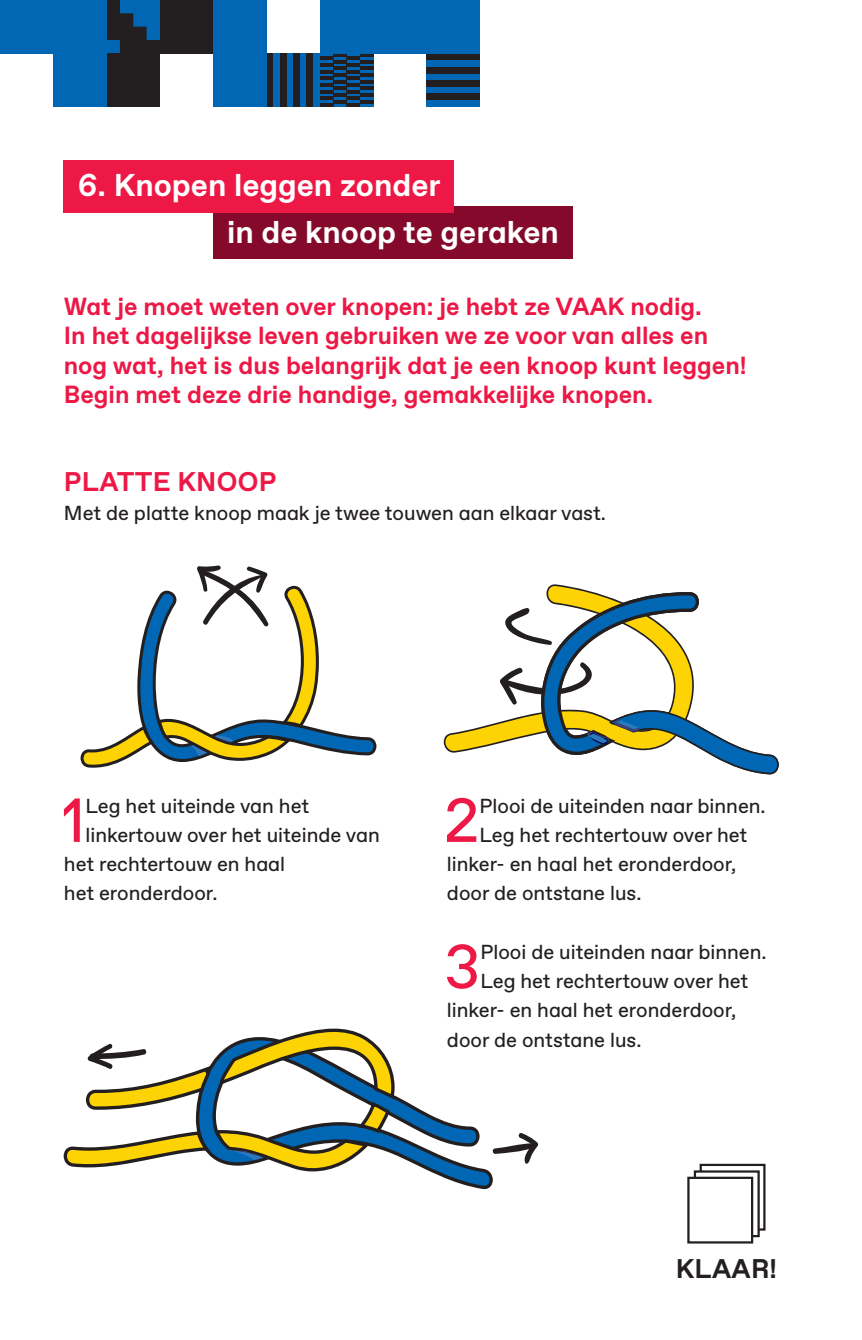
<style>
.page{position:relative;width:862px;height:1340px;background:#fff}
.page>*{position:absolute;margin:0;border:0;box-sizing:border-box;transform-origin:0 0}
.t1{font:62.1px "Favorit";color:#ed1845}
.t2{font:700 31.5px "Favorit";color:#fff}
.t3{font:700 27px "Favorit";color:#ed1845}
.t4{font:700 27px "Favorit";letter-spacing:.01em;color:#231f20}
.t5{font:700 24.75px/29.2px "Favorit";color:#ed1845}
.t6{font:20.25px "Favorit";color:#231f20}
</style>
<div class="page">
<div style="left:0;top:0;width:266px;height:53px;background:#0166b3"></div>
<svg style="left:107px;top:0;width:53px;height:53px"></svg>
<div style="left:266px;top:53px;width:54px;height:54px;background:#0166b3"></div>
<div style="left:266px;top:53px;width:7px;height:54px;background:#231f20"></div>
<div style="left:280px;top:53px;width:6px;height:54px;background:#231f20"></div>
<div style="left:293px;top:53px;width:7px;height:54px;background:#231f20"></div>
<div style="left:306px;top:53px;width:7px;height:54px;background:#231f20"></div>
<div style="left:107px;top:53px;width:53px;height:54px;background:#231f20"></div>
<div style="left:160px;top:0;width:53px;height:53px;background:#231f20"></div>
<svg style="left:320px;top:53px;width:53px;height:54px"></svg>
<svg style="left:359px;top:53px;width:14px;height:4px"></svg>
<hr style="left:359px;top:60px;width:14px;height:3px;background:#231f20">
<hr style="left:359px;top:80px;width:14px;height:3px;background:#231f20">
<hr style="left:359px;top:87px;width:14px;height:3px;background:#231f20">
<hr style="left:359px;top:67px;width:14px;height:3px;background:#231f20">
<hr style="left:359px;top:73px;width:14px;height:4px;background:#231f20">
<hr style="left:359px;top:93px;width:14px;height:4px;background:#231f20">
<hr style="left:359px;top:100px;width:14px;height:3px;background:#231f20">
<hr style="left:346px;top:103px;width:13px;height:4px;background:#231f20">
<svg style="left:333px;top:53px;width:13px;height:4px"></svg>
<svg style="left:320px;top:57px;width:39px;height:46px;background:#153a59"></svg>
<hr style="left:320px;top:103px;width:13px;height:4px;background:#231f20">
<div style="left:426px;top:53px;width:53px;height:54px;background:#0166b3"></div>
<div style="left:426px;top:53px;width:53px;height:7px;background:#231f20"></div>
<div style="left:426px;top:67px;width:53px;height:6px;background:#231f20"></div>
<div style="left:426px;top:80px;width:53px;height:7px;background:#231f20"></div>
<div style="left:426px;top:93px;width:53px;height:7px;background:#231f20"></div>
<div style="left:53px;top:53px;width:54px;height:54px;background:#0166b3"></div>
<div style="left:426px;top:0;width:53px;height:53px;background:#0166b3"></div>
<div style="left:373px;top:0;width:53px;height:53px;background:#0166b3"></div>
<div style="left:320px;top:0;width:53px;height:53px;background:#0166b3"></div>
<div style="left:213px;top:53px;width:53px;height:54px;background:#0166b3"></div>
<svg style="left:63px;top:1028px;width:475px;height:161px"></svg>
<svg style="left:80px;top:565px;width:297px;height:203px"></svg>
<svg style="left:443px;top:584px;width:336px;height:190px"></svg>
<div style="left:213px;top:206px;width:359px;height:53px;background:#85092b"></div>
<div style="left:64px;top:160px;width:390px;height:52px;background:#ed1845"></div>
<div style="left:699px;top:1163px;width:66px;height:67px;border:2px solid #231f20"></div>
<svg style="left:696px;top:1173px;width:60px;height:61px"></svg>
<div style="left:693px;top:1170px;width:66px;height:67px;border:2px solid #231f20"></div>
<div style="left:688px;top:1177px;width:63px;height:65px;background:#fff"></div>
<div style="left:687px;top:1176px;width:65px;height:67px;border:2px solid #231f20"></div>
<h2 class="t2" style="left:78px;top:164px;width:364px">6. Knopen leggen zonder</h2>
<h2 class="t2" style="left:227px;top:211px;width:333px">in de knoop te geraken</h2>
<p class="t5" style="left:64px;top:292px;width:684px">Wat je moet weten over knopen: je hebt ze VAAK nodig.<br>In het dagelijkse leven gebruiken we ze voor van alles en nog wat, het is dus belangrijk dat je een knoop kunt leggen!<br>Begin met deze drie handige, gemakkelijke knopen.</p>
<h3 class="t3" style="left:64px;top:463px;width:214px">PLATTE KNOOP</h3>
<p class="t6" style="left:64px;top:499px;width:543px">Met de platte knoop maak je twee touwen aan elkaar vast.</p>
<h1 class="t1" style="left:62px;top:778px;width:25px">1</h1>
<p class="t6" style="left:85px;top:792px;width:225px">Leg het uiteinde van het</p>
<p class="t6" style="left:85px;top:821px;width:296px">linkertouw over het uiteinde van</p>
<p class="t6" style="left:64px;top:850px;width:223px">het rechtertouw en haal</p>
<p class="t6" style="left:64px;top:879px;width:155px">het eronderdoor.</p>
<h1 class="t1" style="left:443px;top:778px;width:37px">2</h1>
<p class="t6" style="left:479px;top:792px;width:287px">Plooi de uiteinden naar binnen.</p>
<p class="t6" style="left:479px;top:821px;width:269px">Leg het rechtertouw over het</p>
<p class="t6" style="left:446px;top:850px;width:291px">linker- en haal het eronderdoor,</p>
<p class="t6" style="left:446px;top:879px;width:196px">door de ontstane lus.</p>
<h1 class="t1" style="left:444px;top:925px;width:38px">3</h1>
<p class="t6" style="left:480px;top:938px;width:287px">Plooi de uiteinden naar binnen.</p>
<p class="t6" style="left:480px;top:967px;width:269px">Leg het rechtertouw over het</p>
<p class="t6" style="left:446px;top:996px;width:291px">linker- en haal het eronderdoor,</p>
<p class="t6" style="left:446px;top:1026px;width:196px">door de ontstane lus.</p>
<h3 class="t4" style="left:675px;top:1250px;width:103px">KLAAR!</h3>
</div>
